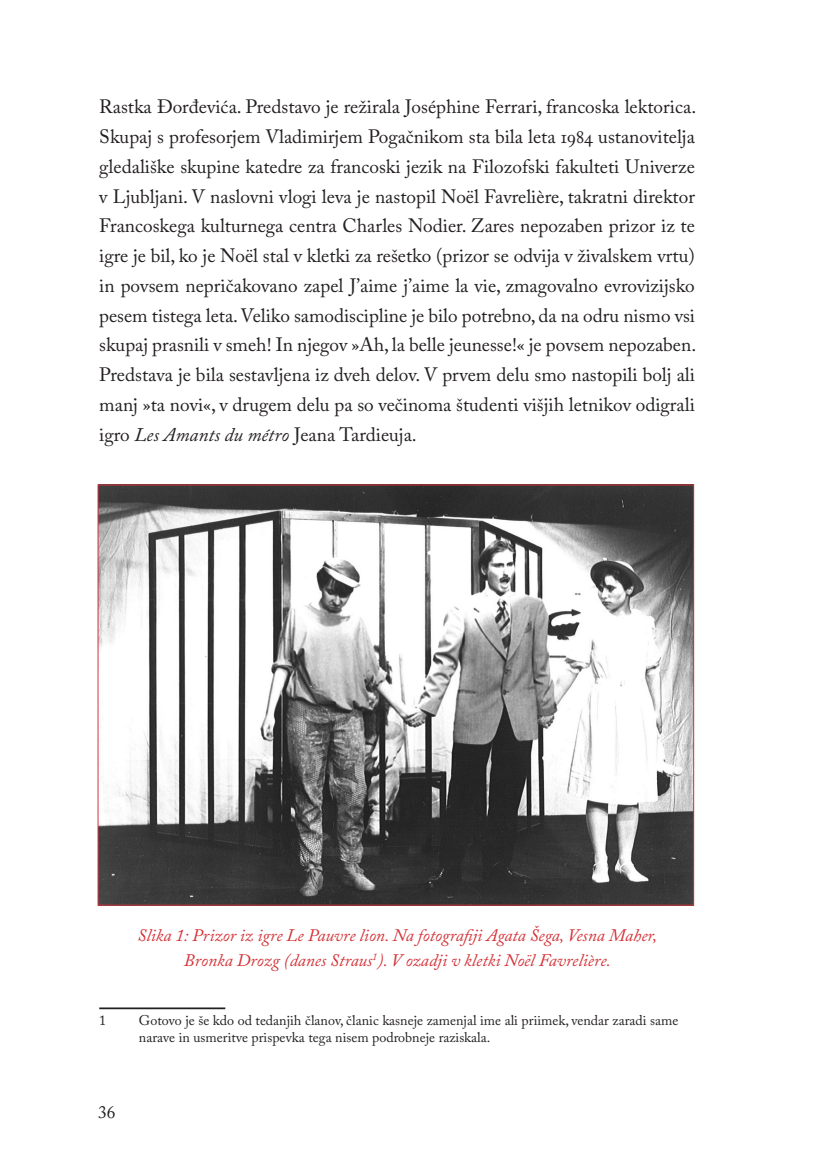
<style>
.page{position:relative;width:819px;height:1166px;background:#fff}
.page>*{position:absolute;margin:0;border:0;box-sizing:border-box;transform-origin:0 0}
.t1{font:19.25px/29.8px "Adobe Caslon Pro";color:#231f20;text-align:justify}
._100_let_FF_slike_in_tabele{font:italic 17.5px/24.5px "Adobe Caslon Pro";color:#d43238;text-align:center}
.t2{font:17.5px "Adobe Caslon Pro";color:#231f20}
._100_let_FF_opombe{font:14px/16.8px "Adobe Caslon Pro";color:#231f20}
.s1{font-style:italic}
</style>
<div class="page">
<hr style="left:99px;top:1007px;width:126px;height:2px;background:#231f20">
<img style="left:100px;top:486px;width:592px;height:417px">
<p class="t1" style="left:99px;top:92px;width:598px">Rastka Đorđevića. Predstavo je režirala Joséphine Ferrari, francoska lektorica.<br>Skupaj s profesorjem Vladimirjem Pogačnikom sta bila leta 1984 ustanovitelja gledališke skupine katedre za francoski jezik na Filozofski fakulteti Univerze v Ljubljani. V naslovni vlogi leva je nastopil Noël Favrelière, takratni direktor Francoskega kulturnega centra Charles Nodier. Zares nepozaben prizor iz te igre je bil, ko je Noël stal v kletki za rešetko (prizor se odvija v živalskem vrtu) in povsem nepričakovano zapel J’aime j’aime la vie, zmagovalno evrovizijsko pesem tistega leta. Veliko samodiscipline je bilo potrebno, da na odru nismo vsi skupaj prasnili v smeh! In njegov »Ah, la belle jeunesse!« je povsem nepozaben.<br>Predstava je bila sestavljena iz dveh delov. V prvem delu smo nastopili bolj ali manj »ta novi«, v drugem delu pa so večinoma študenti višjih letnikov odigrali igro <span class="s1">Les Amants du métro</span> Jeana Tardieuja.</p>
<p class="_100_let_FF_slike_in_tabele" style="left:137px;top:923px;width:521px">Slika 1: Prizor iz igre Le Pauvre lion. Na fotografiji Agata Šega, Vesna Maher,<br>Bronka Drozg (danes Straus<sup>1</sup>). V ozadji v kletki Noël Favrelière.</p>
<p class="_100_let_FF_opombe" style="left:99px;top:1012px;width:8px">1</p>
<p class="_100_let_FF_opombe" style="left:139px;top:1012px;width:541px">Gotovo je še kdo od tedanjih članov, članic kasneje zamenjal ime ali priimek, vendar zaradi same narave in usmeritve prispevka tega nisem podrobneje raziskala.</p>
<p class="t2" style="left:98px;top:1101px;width:19px">36</p>
</div>
